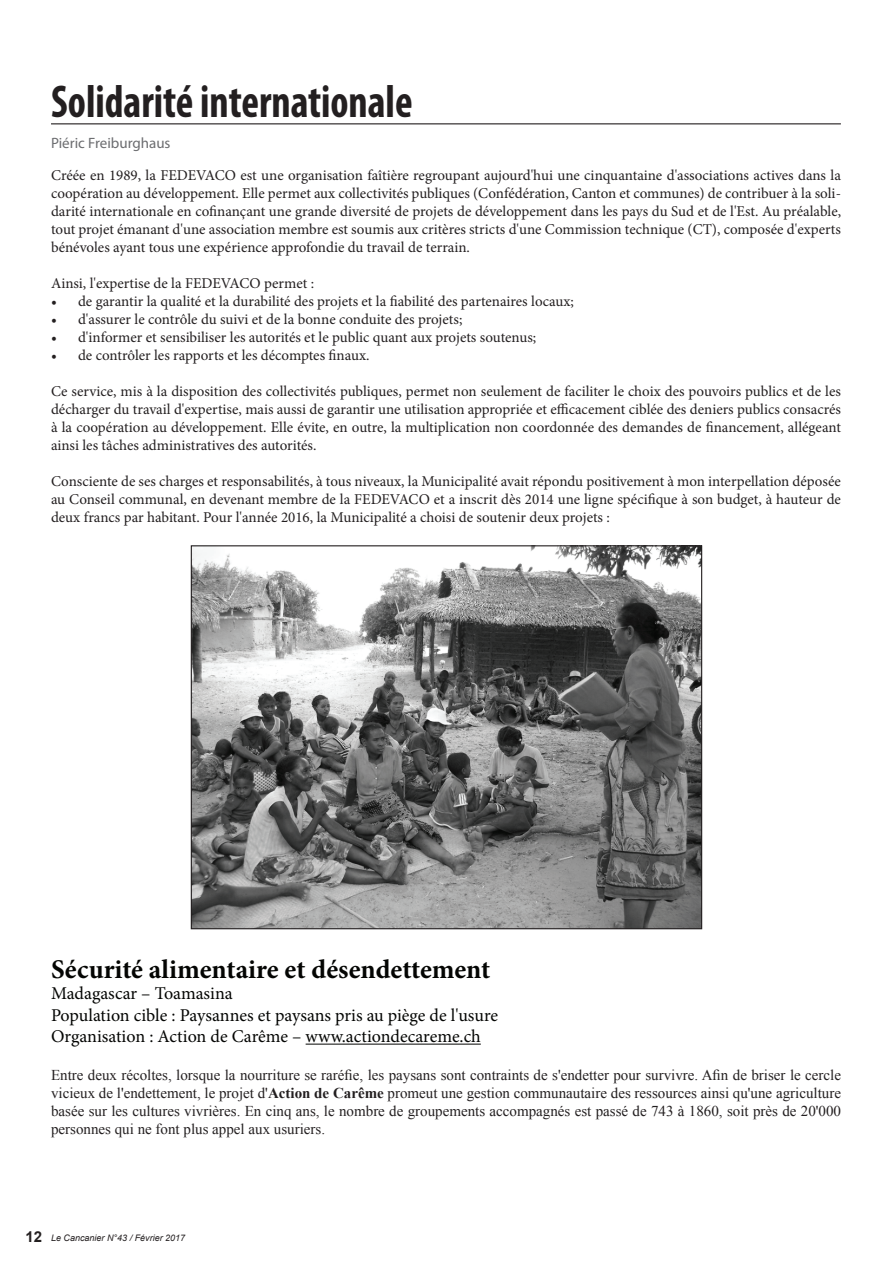
<style>
.page{position:relative;width:893px;height:1263px;background:#fff}
.page>*{position:absolute;margin:0;border:0;box-sizing:border-box;transform-origin:0 0}
.t1{font:700 condensed 46.2px "Myriad Pro";color:#231f20;scale:.91 1}
.t2{font:700 27px "Minion Pro";color:#040503}
.t3{font:18px/21.6px "Minion Pro";color:#040503}
.t4{font:15px/18px "Minion Pro";color:#231f20;text-align:justify}
.t5{font:15px/18px "Times New Roman";color:#231f20;text-align:justify}
.t6{font:15px "Myriad Pro";color:#6c6d70}
.t7{font:italic 9px "Arial";color:#231f20}
.s1{font-weight:700}
.s2{font-weight:700;font-style:normal;font-size:15px}
</style>
<div class="page">
<hr style="left:51px;top:123px;width:790px;height:1px;background:#231f20">
<img style="left:193px;top:547px;width:507px;height:380px">
<hr style="left:306px;top:1044px;width:175px;height:1px;background:#040503">
<h1 class="t1" style="left:51px;top:72px;width:399px">Solidarité internationale</h1>
<p class="t6" style="left:51px;top:134px;width:121px">Piéric Freiburghaus</p>
<p class="t4" style="left:51px;top:166px;width:792px">Créée en 1989, la FEDEVACO est une organisation faîtière regroupant aujourd'hui une cinquantaine d'associations actives dans la coopération au développement. Elle permet aux collectivités publiques (Confédération, Canton et communes) de contribuer à la soli&shy;darité internationale en cofinançant une grande diversité de projets de développement dans les pays du Sud et de l'Est. Au préalable, tout projet émanant d'une association membre est soumis aux critères stricts d'une Commission technique (CT), composée d'experts bénévoles ayant tous une expérience approfondie du travail de terrain.</p>
<p class="t4" style="left:51px;top:274px;width:265px">Ainsi, l'expertise de la FEDEVACO permet :</p>
<p class="t4" style="left:51px;top:292px;width:524px">• de garantir la qualité et la durabilité des projets et la fiabilité des partenaires locaux;</p>
<p class="t4" style="left:51px;top:310px;width:413px">• d'assurer le contrôle du suivi et de la bonne conduite des projets;</p>
<p class="t4" style="left:51px;top:328px;width:487px">• d'informer et sensibiliser les autorités et le public quant aux projets soutenus;</p>
<p class="t4" style="left:51px;top:346px;width:320px">• de contrôler les rapports et les décomptes finaux.</p>
<p class="t4" style="left:51px;top:382px;width:791px">Ce service, mis à la disposition des collectivités publiques, permet non seulement de faciliter le choix des pouvoirs publics et de les décharger du travail d'expertise, mais aussi de garantir une utilisation appropriée et efficacement ciblée des deniers publics consacrés à la coopération au développement. Elle évite, en outre, la multiplication non coordonnée des demandes de financement, allégeant ainsi les tâches administratives des autorités.</p>
<p class="t4" style="left:51px;top:472px;width:791px">Consciente de ses charges et responsabilités, à tous niveaux, la Municipalité avait répondu positivement à mon interpellation déposée au Conseil communal, en devenant membre de la FEDEVACO et a inscrit dès 2014 une ligne spécifique à son budget, à hauteur de deux francs par habitant. Pour l'année 2016, la Municipalité a choisi de soutenir deux projets :</p>
<h2 class="t2" style="left:51px;top:950px;width:441px">Sécurité alimentaire et désendettement</h2>
<p class="t3" style="left:51px;top:983px;width:449px">Madagascar – Toamasina<br>Population cible : Paysannes et paysans pris au piège de l'usure<br>Organisation : Action de Carême – www.actiondecareme.ch</p>
<p class="t5" style="left:51px;top:1066px;width:791px">Entre deux récoltes, lorsque la nourriture se raréfie, les paysans sont contraints de s'endetter pour survivre. Afin de briser le cercle vicieux de l'endettement, le projet d'<span class="s1">Action de Carême</span> promeut une gestion communautaire des ressources ainsi qu'une agriculture basée sur les cultures vivrières. En cinq ans, le nombre de groupements accompagnés est passé de 743 à 1860, soit près de 20'000 personnes qui ne font plus appel aux usuriers.</p>
<p class="t7" style="left:26px;top:1232px;width:161px"><span class="s2">12</span> Le Cancanier N°43 / Février 2017</p>
</div>
